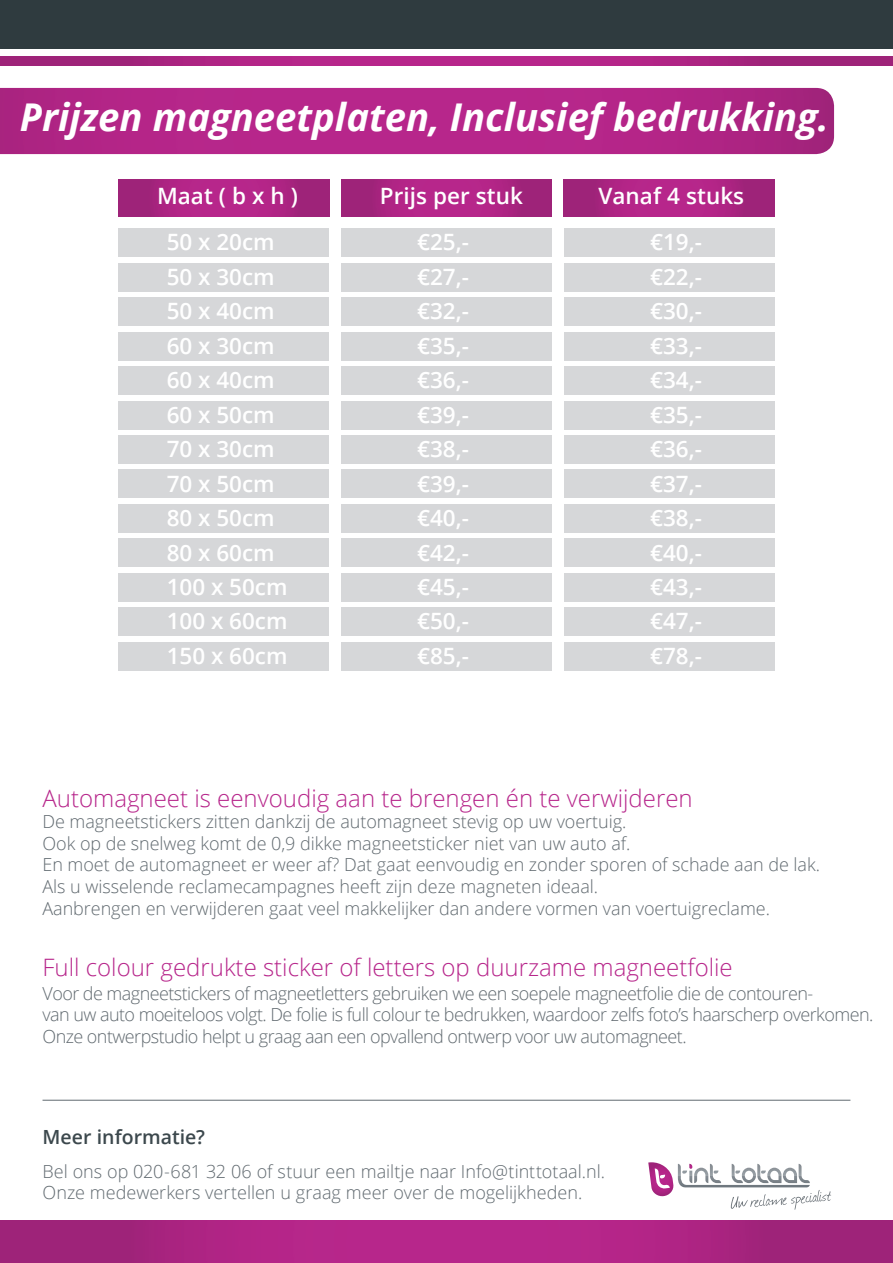
<style>
.page{position:relative;width:893px;height:1263px;background:#fff}
.page>*{position:absolute;margin:0;border:0;box-sizing:border-box;transform-origin:0 0}
.t1{font:italic 700 38.25px "Open Sans";color:#fff}
.t2{font:300 24px "Open Sans";color:#b7268b}
.t3{font:600 22.5px/34.5px "Open Sans";color:#fff;text-align:justify}
.t4{font:600 19.5px "Open Sans";color:#3c484d}
.t5{font:300 18px/21.6px "Open Sans";letter-spacing:-.005em;color:#616a70}
.t6{font:300 18px/21.6px "Open Sans";letter-spacing:-.03em;color:#616a70}
</style>
<div class="page">
<div style="left:341px;top:297px;width:211px;height:29px;background:#d6d7d9"></div>
<div style="left:0;top:0;width:893px;height:49px;background:#2f3b3f"></div>
<hr style="left:43px;top:1100px;width:807px;height:1px;background:#616a70">
<svg style="left:0;top:1220px;width:893px;height:43px;background:#ac2482"></svg>
<svg style="left:0;top:57px;width:893px;height:8px;background:#ac2482"></svg>
<svg style="left:648px;top:1162px;width:183px;height:48px"></svg>
<svg style="left:0;top:88px;width:834px;height:66px;background:#b32587"></svg>
<svg style="left:564px;top:180px;width:210px;height:37px;background:#ac2482"></svg>
<div style="left:564px;top:229px;width:210px;height:28px;background:#d6d7d9"></div>
<svg style="left:341px;top:180px;width:211px;height:37px;background:#ac2482"></svg>
<div style="left:341px;top:229px;width:211px;height:28px;background:#d6d7d9"></div>
<svg style="left:119px;top:180px;width:210px;height:37px;background:#ac2482"></svg>
<div style="left:119px;top:229px;width:210px;height:28px;background:#d6d7d9"></div>
<div style="left:564px;top:263px;width:210px;height:28px;background:#d6d7d9"></div>
<div style="left:341px;top:263px;width:211px;height:28px;background:#d6d7d9"></div>
<div style="left:119px;top:263px;width:210px;height:28px;background:#d6d7d9"></div>
<div style="left:564px;top:297px;width:210px;height:29px;background:#d6d7d9"></div>
<div style="left:119px;top:297px;width:210px;height:29px;background:#d6d7d9"></div>
<div style="left:564px;top:332px;width:210px;height:28px;background:#d6d7d9"></div>
<div style="left:341px;top:332px;width:211px;height:28px;background:#d6d7d9"></div>
<div style="left:119px;top:332px;width:210px;height:28px;background:#d6d7d9"></div>
<div style="left:564px;top:366px;width:210px;height:29px;background:#d6d7d9"></div>
<div style="left:341px;top:366px;width:211px;height:29px;background:#d6d7d9"></div>
<div style="left:119px;top:366px;width:210px;height:29px;background:#d6d7d9"></div>
<div style="left:564px;top:401px;width:210px;height:28px;background:#d6d7d9"></div>
<div style="left:341px;top:401px;width:211px;height:28px;background:#d6d7d9"></div>
<div style="left:119px;top:401px;width:210px;height:28px;background:#d6d7d9"></div>
<div style="left:564px;top:435px;width:210px;height:29px;background:#d6d7d9"></div>
<div style="left:341px;top:435px;width:211px;height:29px;background:#d6d7d9"></div>
<div style="left:119px;top:435px;width:210px;height:29px;background:#d6d7d9"></div>
<div style="left:564px;top:470px;width:210px;height:28px;background:#d6d7d9"></div>
<div style="left:341px;top:470px;width:211px;height:28px;background:#d6d7d9"></div>
<div style="left:119px;top:470px;width:210px;height:28px;background:#d6d7d9"></div>
<div style="left:564px;top:504px;width:210px;height:28px;background:#d6d7d9"></div>
<div style="left:341px;top:504px;width:211px;height:28px;background:#d6d7d9"></div>
<div style="left:119px;top:504px;width:210px;height:28px;background:#d6d7d9"></div>
<div style="left:564px;top:539px;width:210px;height:28px;background:#d6d7d9"></div>
<div style="left:341px;top:539px;width:211px;height:28px;background:#d6d7d9"></div>
<div style="left:119px;top:539px;width:210px;height:28px;background:#d6d7d9"></div>
<div style="left:564px;top:573px;width:210px;height:28px;background:#d6d7d9"></div>
<div style="left:341px;top:573px;width:211px;height:28px;background:#d6d7d9"></div>
<div style="left:119px;top:573px;width:210px;height:28px;background:#d6d7d9"></div>
<div style="left:564px;top:608px;width:210px;height:28px;background:#d6d7d9"></div>
<div style="left:341px;top:608px;width:211px;height:28px;background:#d6d7d9"></div>
<div style="left:119px;top:608px;width:210px;height:28px;background:#d6d7d9"></div>
<div style="left:564px;top:642px;width:210px;height:28px;background:#d6d7d9"></div>
<div style="left:341px;top:642px;width:211px;height:28px;background:#d6d7d9"></div>
<div style="left:119px;top:642px;width:210px;height:28px;background:#d6d7d9"></div>
<h1 class="t1" style="left:20px;top:90px;width:810px">Prijzen magneetplaten, Inclusief bedrukking.</h1>
<p class="t3" style="left:157px;top:178px;width:142px">Maat ( b x h )</p>
<p class="t3" style="left:380px;top:178px;width:145px">Prijs per stuk</p>
<p class="t3" style="left:598px;top:178px;width:147px">Vanaf 4 stuks</p>
<p class="t3" style="left:167px;top:224px;width:110px">50 x 20cm</p>
<p class="t3" style="left:417px;top:224px;width:53px">€25,- €27,- €32,-</p>
<p class="t3" style="left:650px;top:224px;width:53px">€19,- €22,- €30,- €33,- €34,- €35,- €36,- €37,- €38,- €40,- €43,- €47,- €78,-</p>
<p class="t3" style="left:167px;top:259px;width:122px;text-align:left">50 x 30cm<br>50 x 40cm<br>60 x 30cm<br>60 x 40cm<br>60 x 50cm<br>70 x 30cm<br>70 x 50cm<br>80 x 50cm<br>80 x 60cm<br>100 x 50cm<br>100 x 60cm<br>150 x 60cm</p>
<p class="t3" style="left:417px;top:328px;width:53px">€35,- €36,- €39,- €38,- €39,- €40,- €42,- €45,- €50,- €85,-</p>
<h2 class="t2" style="left:43px;top:782px;width:652px">Automagneet is eenvoudig aan te brengen én te verwijderen</h2>
<p class="t5" style="left:43px;top:810px;width:779px">De magneetstickers zitten dankzij de automagneet stevig op uw voertuig.<br>Ook op de snelweg komt de 0,9 dikke magneetsticker niet van uw auto af.<br>En moet de automagneet er weer af? Dat gaat eenvoudig en zonder sporen of schade aan de lak.<br>Als u wisselende reclamecampagnes heeft zijn deze magneten ideaal.<br>Aanbrengen en verwijderen gaat veel makkelijker dan andere vormen van voertuigreclame.</p>
<h2 class="t2" style="left:43px;top:951px;width:692px">Full colour gedrukte sticker of letters op duurzame magneetfolie</h2>
<p class="t6" style="left:43px;top:982px;width:832px">Voor de magneetstickers of magneetletters gebruiken we een soepele magneetfolie die de contouren-<br>van uw auto moeiteloos volgt. De folie is full colour te bedrukken, waardoor zelfs foto’s haarscherp overkomen.<br>Onze ontwerpstudio helpt u graag aan een opvallend ontwerp voor uw automagneet.</p>
<p class="t4" style="left:43px;top:1123px;width:164px">Meer informatie?</p>
<p class="t5" style="left:43px;top:1160px;width:564px">Bel ons op 020-681 32 06 of stuur een mailtje naar Info@tinttotaal.nl.<br>Onze medewerkers vertellen u graag meer over de mogelijkheden.</p>
</div>
